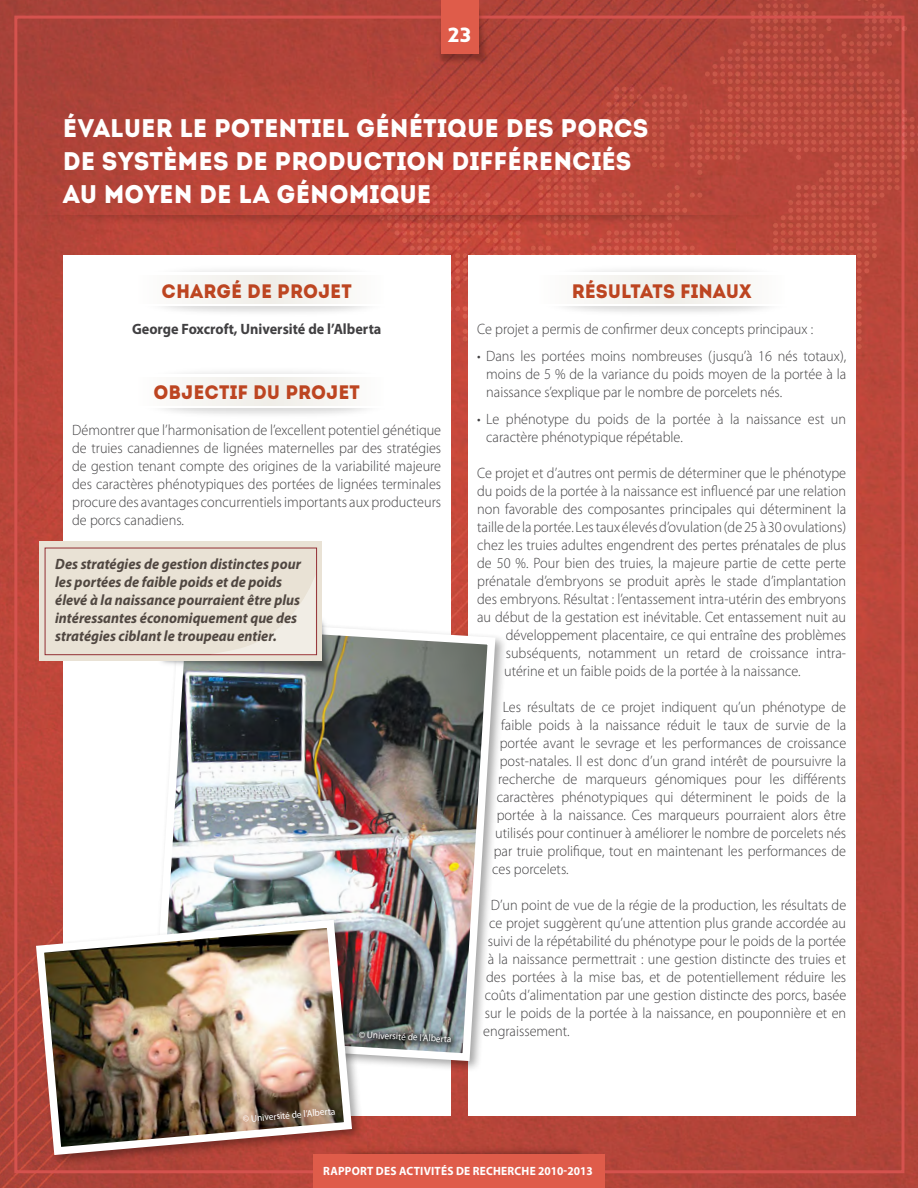
<style>
.page{position:relative;width:918px;height:1188px;background:#fff}
.page>*{position:absolute;margin:0;border:0;box-sizing:border-box;transform-origin:0 0}
.t1{font:25.5px/33px "Intro";color:#fff;scale:.95 1}
.t2{font:900 20.1px "Lovelo";color:#fff;scale:1.12 1}
.t3{font:19.5px "Intro";color:#bd4521;scale:.95 1}
.t4{font:300 15px/18px "Myriad Pro";color:#414042;text-align:justify;scale:.95 1}
.t5{font:italic 700 15px/18px "Myriad Pro";color:#504741;scale:.95 1}
.t6{font:700 15px "Myriad Pro";color:#414042;scale:.95 1}
.t7{font:700 12px "Myriad Pro";letter-spacing:.02em;color:#fff;scale:.95 1}
.t8{font:9.75px "Myriad Pro";color:#fff;scale:.95 1}
</style>
<div class="page">
<img style="left:0;top:0;width:918px;height:1188px">
<img style="left:268px;top:1089px;width:390px;height:99px">
<div style="left:313px;top:1154px;width:291px;height:34px;background:#df5c4a"></div>
<svg style="left:372px;top:0;width:546px;height:538px;background:#b9473c"></svg>
<img style="left:425px;top:0;width:73px;height:67px">
<div style="left:441px;top:0;width:38px;height:54px;background:#df5c4a"></div>
<div style="left:63px;top:256px;width:388px;height:860px;background:#fff"></div>
<div style="left:468px;top:256px;width:388px;height:860px;background:#fff"></div>
<img style="left:168px;top:614px;width:330px;height:451px">
<div style="left:33px;top:916px;width:331px;height:251px;background:#000;opacity:.35"></div>
<img style="left:32px;top:916px;width:324px;height:243px">
<div style="left:352px;top:1024px;width:108px;height:27px;background:#000;opacity:.75"></div>
<div style="left:136px;top:275px;width:247px;height:29px;background:#f6f5f2"></div>
<div style="left:136px;top:377px;width:247px;height:29px;background:#f6f5f2"></div>
<div style="left:538px;top:275px;width:246px;height:29px;background:#f6f5f2"></div>
<img style="left:162px;top:614px;width:183px;height:66px">
<div style="left:40px;top:542px;width:282px;height:119px;background:#e9e2d5"></div>
<div style="left:45px;top:548px;width:272px;height:107px;border:1px solid #932f34"></div>
<svg style="left:210px;top:574px;width:106px;height:80px"></svg>
<img style="left:0;top:216px;width:776px;height:10px">
<img style="left:440px;top:638px;width:64px;height:404px">
<h2 class="t2" style="left:448px;top:22px;width:22px">23</h2>
<h1 class="t1" style="left:63px;top:112px;width:618px">ÉVALUER LE POTENTIEL GÉNÉTIQUE DES PORCS<br>DE SYSTÈMES DE PRODUCTION DIFFÉRENCIÉS<br>AU MOYEN DE LA GÉNOMIQUE</h1>
<h3 class="t3" style="left:162px;top:280px;width:202px">CHARGÉ DE PROJET</h3>
<p class="t6" style="left:132px;top:319px;width:264px">George Foxcroft, Université de l’Alberta</p>
<h3 class="t3" style="left:153px;top:380px;width:219px">OBJECTIF DU PROJET</h3>
<p class="t4" style="left:72px;top:420px;width:390px">Démontrer que l’harmonisation de l’excellent potentiel génétique de truies canadiennes de lignées maternelles par des stratégies de gestion tenant compte des origines de la variabilité majeure des caractères phénotypiques des portées de lignées terminales procure des avantages concurrentiels importants aux producteurs de porcs canadiens.</p>
<p class="t5" style="left:55px;top:555px;width:260px">Des stratégies de gestion distinctes pour les portées de faible poids et de poids élevé à la naissance pourraient être plus intéressantes économiquement que des stratégies ciblant le troupeau entier.</p>
<p class="t8" style="left:359px;top:1028px;width:99px;rotate:3deg">© Université de l’Alberta</p>
<h3 class="t3" style="left:572px;top:280px;width:191px">RÉSULTATS FINAUX</h3>
<p class="t4" style="left:477px;top:320px;width:355px">Ce projet a permis de confirmer deux concepts principaux :</p>
<p class="t4" style="left:486px;top:347px;width:381px;text-indent:-9px">• Dans les portées moins nombreuses (jusqu’à 16 nés totaux), moins de 5 % de la variance du poids moyen de la portée à la naissance s’explique par le nombre de porcelets nés.</p>
<p class="t4" style="left:486px;top:410px;width:380px;text-indent:-9px">• Le phénotype du poids de la portée à la naissance est un caractère phénotypique répétable.</p>
<p class="t4" style="left:477px;top:464px;width:390px">Ce projet et d’autres ont permis de déterminer que le phénotype</p>
<p class="t4" style="left:477px;top:482px;width:390px">du poids de la portée à la naissance est influencé par une relation</p>
<p class="t4" style="left:477px;top:500px;width:390px">non favorable des composantes principales qui déterminent la</p>
<p class="t4" style="left:477px;top:518px;width:390px">taille de la portée. Les taux élevés d’ovulation (de 25 à 30 ovulations)</p>
<p class="t4" style="left:477px;top:536px;width:390px">chez les truies adultes engendrent des pertes prénatales de plus</p>
<p class="t4" style="left:477px;top:554px;width:390px">de 50 %. Pour bien des truies, la majeure partie de cette perte</p>
<p class="t4" style="left:477px;top:572px;width:390px">prénatale d’embryons se produit après le stade d’implantation</p>
<p class="t4" style="left:477px;top:590px;width:390px">des embryons. Résultat : l’entassement intra-utérin des embryons</p>
<p class="t4" style="left:477px;top:608px;width:390px">au début de la gestation est inévitable. Cet entassement nuit au</p>
<p class="t4" style="left:506px;top:626px;width:360px">développement placentaire, ce qui entraîne des problèmes</p>
<p class="t4" style="left:506px;top:644px;width:360px">subséquents, notamment un retard de croissance intra-</p>
<p class="t4" style="left:504px;top:662px;width:314px">utérine et un faible poids de la portée à la naissance.</p>
<p class="t4" style="left:503px;top:698px;width:363px">Les résultats de ce projet indiquent qu’un phénotype de</p>
<p class="t4" style="left:501px;top:716px;width:365px">faible poids à la naissance réduit le taux de survie de la</p>
<p class="t4" style="left:500px;top:734px;width:366px">portée avant le sevrage et les performances de croissance</p>
<p class="t4" style="left:500px;top:752px;width:366px">post-natales. Il est donc d’un grand intérêt de poursuivre la</p>
<p class="t4" style="left:498px;top:770px;width:368px">recherche de marqueurs génomiques pour les différents</p>
<p class="t4" style="left:497px;top:788px;width:369px">caractères phénotypiques qui déterminent le poids de la</p>
<p class="t4" style="left:497px;top:806px;width:369px">portée à la naissance. Ces marqueurs pourraient alors être</p>
<p class="t4" style="left:495px;top:824px;width:371px">utilisés pour continuer à améliorer le nombre de porcelets nés</p>
<p class="t4" style="left:494px;top:842px;width:373px">par truie prolifique, tout en maintenant les performances de</p>
<p class="t4" style="left:492px;top:860px;width:82px">ces porcelets.</p>
<p class="t4" style="left:491px;top:896px;width:376px">D’un point de vue de la régie de la production, les résultats de</p>
<p class="t4" style="left:489px;top:914px;width:377px">ce projet suggèrent qu’une attention plus grande accordée au</p>
<p class="t4" style="left:488px;top:932px;width:379px">suivi de la répétabilité du phénotype pour le poids de la portée</p>
<p class="t4" style="left:488px;top:950px;width:379px">à la naissance permettrait : une gestion distincte des truies et</p>
<p class="t4" style="left:486px;top:968px;width:380px">des portées à la mise bas, et de potentiellement réduire les</p>
<p class="t4" style="left:485px;top:986px;width:382px">coûts d’alimentation par une gestion distincte des porcs, basée</p>
<p class="t4" style="left:485px;top:1004px;width:382px">sur le poids de la portée à la naissance, en pouponnière et en</p>
<p class="t4" style="left:483px;top:1022px;width:93px">engraissement.</p>
<p class="t8" style="left:242px;top:1113px;width:99px;rotate:-5deg">© Université de l’Alberta</p>
<p class="t7" style="left:323px;top:1163px;width:285px">Rapport des activités de recherche 2010-2013</p>
</div>
